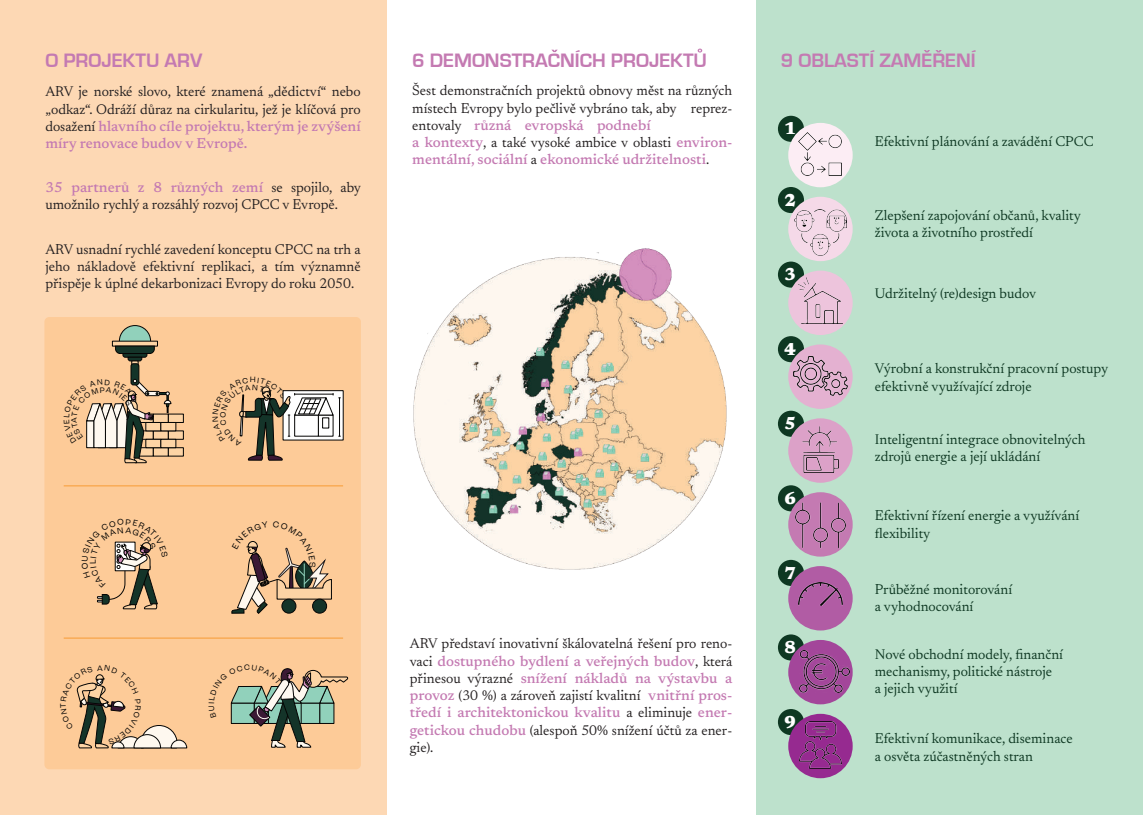
<style>
.page{position:relative;width:1143px;height:815px;background:#fff}
.page>*{position:absolute;margin:0;border:0;box-sizing:border-box;transform-origin:0 0}
.t1{font:700 20px "Eurostile";color:#c47ab2}
.t2{font:800 17.5px "Newsreader";color:#fff}
.t3{font:14.38px/17.2px "Newsreader 16 pt";color:#231f20}
.t4{font:14.38px/17.2px "Newsreader 16 pt";color:#0e3822}
.t5{font:500 14.38px/17.2px "Newsreader";color:#c47ab2}
.s1{font-family:"Newsreader 16 pt";font-weight:400;color:#231f20}
.s2{font-family:"Newsreader";font-weight:500;color:#c47ab2}
</style>
<div class="page">
<div style="left:756px;top:0;width:387px;height:815px;background:#bde1cc"></div>
<div style="left:0;top:0;width:387px;height:815px;background:#fdd8b4"></div>
<svg style="left:698px;top:49px;width:4px;height:4px"></svg>
<svg style="left:924px;top:50px;width:18px;height:2px"></svg>
<img style="left:413px;top:248px;width:314px;height:322px">
<div style="left:778px;top:116px;width:26px;height:26px;background:#0e3822;border-radius:50%"></div>
<div style="left:778px;top:187px;width:26px;height:26px;background:#0e3822;border-radius:50%"></div>
<div style="left:778px;top:262px;width:26px;height:26px;background:#0e3822;border-radius:50%"></div>
<div style="left:778px;top:336px;width:26px;height:26px;background:#0e3822;border-radius:50%"></div>
<div style="left:778px;top:411px;width:26px;height:26px;background:#0e3822;border-radius:50%"></div>
<div style="left:778px;top:485px;width:26px;height:26px;background:#0e3822;border-radius:50%"></div>
<div style="left:778px;top:560px;width:26px;height:26px;background:#0e3822;border-radius:50%"></div>
<div style="left:778px;top:634px;width:26px;height:26px;background:#0e3822;border-radius:50%"></div>
<div style="left:778px;top:709px;width:26px;height:26px;background:#0e3822;border-radius:50%"></div>
<div style="left:788px;top:123px;width:65px;height:64px;background:#fcedf4;border-radius:50%"></div>
<div style="left:788px;top:197px;width:65px;height:64px;background:#f5d9e8;border-radius:50%"></div>
<div style="left:788px;top:271px;width:65px;height:64px;background:#edc4dc;border-radius:50%"></div>
<div style="left:788px;top:344px;width:65px;height:65px;background:#e4b1d1;border-radius:50%"></div>
<div style="left:788px;top:418px;width:65px;height:65px;background:#dca1c8;border-radius:50%"></div>
<div style="left:788px;top:492px;width:65px;height:65px;background:#c47ab2;border-radius:50%"></div>
<div style="left:788px;top:566px;width:65px;height:64px;background:#b15ca4;border-radius:50%"></div>
<img style="left:795px;top:210px;width:51px;height:46px">
<img style="left:799px;top:132px;width:43px;height:43px">
<div style="left:788px;top:640px;width:65px;height:64px;background:#a3469a;border-radius:50%"></div>
<div style="left:788px;top:714px;width:65px;height:64px;background:#962a90;border-radius:50%"></div>
<img style="left:798px;top:277px;width:45px;height:47px">
<img style="left:794px;top:357px;width:53px;height:38px">
<img style="left:803px;top:426px;width:35px;height:46px">
<img style="left:795px;top:502px;width:50px;height:47px">
<img style="left:799px;top:582px;width:43px;height:23px">
<img style="left:799px;top:650px;width:50px;height:43px">
<img style="left:799px;top:722px;width:43px;height:47px">
<div style="left:44px;top:317px;width:317px;height:452px;background:#fdcb98;border-radius:5px"></div>
<hr style="left:64px;top:485px;width:279px;height:1px;background:#f9a549">
<hr style="left:64px;top:637px;width:279px;height:2px;background:#f9a549">
<svg style="left:340px;top:391px;width:3px;height:49px"></svg>
<div style="left:119px;top:326px;width:32px;height:31px;background:#91d1bb;border-radius:50%"></div>
<div style="left:119px;top:325px;width:32px;height:32px;border:1px solid #050504;border-radius:50%"></div>
<svg style="left:112px;top:341px;width:46px;height:5px"></svg>
<div style="left:168px;top:414px;width:15px;height:9px;background:#fdd4a5"></div>
<div style="left:168px;top:431px;width:15px;height:8px;background:#fdd4a5"></div>
<div style="left:161px;top:422px;width:15px;height:9px;background:#fdd4a5;border:1px solid #050504"></div>
<div style="left:168px;top:448px;width:15px;height:8px;background:#fdd4a5"></div>
<div style="left:161px;top:439px;width:15px;height:9px;background:#fdd4a5;border:1px solid #050504"></div>
<svg style="left:115px;top:346px;width:40px;height:21px"></svg>
<div style="left:131px;top:364px;width:8px;height:21px;background:#143429;border-radius:2px"></div>
<div style="left:131px;top:364px;width:8px;height:21px;border:1px solid #050504;border-radius:2px"></div>
<svg style="left:230px;top:668px;width:118px;height:79px"></svg>
<svg style="left:239px;top:386px;width:101px;height:74px"></svg>
<svg style="left:76px;top:674px;width:111px;height:74px"></svg>
<svg style="left:86px;top:378px;width:85px;height:86px"></svg>
<svg style="left:97px;top:541px;width:61px;height:68px"></svg>
<svg style="left:232px;top:541px;width:100px;height:73px"></svg>
<h1 class="t1" style="left:45px;top:49px;width:159px">O PROJEKTU ARV</h1>
<h1 class="t1" style="left:412px;top:49px;width:296px">6 DEMONSTRACNÍCH PROJEKTU</h1>
<h1 class="t1" style="left:781px;top:49px;width:196px">9 OBLASTÍ ZAMERENÍ</h1>
<p class="t3" style="left:45px;top:82px;width:317px">ARV je norské slovo, které znamená „dědictví“ nebo „odkaz“. Odráží důraz na cirkularitu, jež je klíčová pro</p>
<p class="t5" style="left:45px;top:117px;width:317px"><span class="s1">dosažení</span> hlavního cíle projektu, kterým je zvýšení míry renovace budov v Evropě.</p>
<p class="t3" style="left:412px;top:81px;width:322px">Šest demonstračních projektů obnovy měst na různých místech Evropy bylo pečlivě vybráno tak, aby reprez-</p>
<p class="t5" style="left:412px;top:116px;width:240px"><span class="s1">entovaly</span> různá evropská podnebí</p>
<p class="t3" style="left:412px;top:133px;width:322px"><span class="s2">a kontexty</span>, a také vysoké ambice v oblasti <span class="s2">environ-</span></p>
<p class="t5" style="left:412px;top:150px;width:298px">mentální, sociální <span class="s1">a</span> ekonomické udržitelnosti<span class="s1">.</span></p>
<p class="t2" style="left:784px;top:116px;width:14px">1</p>
<p class="t4" style="left:875px;top:132px;width:220px">Efektivní plánování a zavádění CPCC</p>
<p class="t5" style="left:45px;top:178px;width:317px">35 partnerů z 8 různých zemí <span class="s1">se spojilo, aby</span></p>
<p class="t3" style="left:45px;top:195px;width:294px">umožnilo rychlý a rozsáhlý rozvoj CPCC v Evropě.</p>
<p class="t3" style="left:45px;top:240px;width:317px;text-align:justify">ARV usnadní rychlé zavedení konceptu CPCC na trh a jeho nákladově efektivní replikaci, a tím významně přispěje k úplné dekarbonizaci Evropy do roku 2050.</p>
<p class="t3" style="left:410px;top:634px;width:324px">ARV představí inovativní škálovatelná řešení pro reno-</p>
<p class="t5" style="left:410px;top:651px;width:324px"><span class="s1">vaci</span> dostupného bydlení a veřejných budov<span class="s1">, která přinesou výrazné</span> snížení nákladů na výstavbu a</p>
<p class="t3" style="left:410px;top:686px;width:324px"><span class="s2">provoz</span> (30 %) a zároveň zajistí kvalitní <span class="s2">vnitřní pros-</span></p>
<p class="t5" style="left:410px;top:703px;width:324px">tředí i architektonickou kvalitu <span class="s1">a eliminuje</span> ener-</p>
<p class="t3" style="left:410px;top:720px;width:324px"><span class="s2">getickou chudobu</span> (alespoň 50% snížení účtů za ener&shy;gie).</p>
<p class="t2" style="left:784px;top:187px;width:14px">2</p>
<p class="t2" style="left:784px;top:262px;width:14px">3</p>
<p class="t2" style="left:784px;top:336px;width:14px">4</p>
<p class="t2" style="left:784px;top:411px;width:14px">5</p>
<p class="t2" style="left:784px;top:486px;width:14px">6</p>
<p class="t2" style="left:784px;top:560px;width:14px">7</p>
<p class="t2" style="left:784px;top:635px;width:14px">8</p>
<p class="t2" style="left:784px;top:709px;width:14px">9</p>
<p class="t4" style="left:875px;top:206px;width:208px">Zlepšení zapojování občanů, kvality života a životního prostředí</p>
<p class="t4" style="left:875px;top:284px;width:163px">Udržitelný (re)design budov</p>
<p class="t4" style="left:875px;top:359px;width:235px">Výrobní a konstrukční pracovní postupy efektivně využívající zdroje</p>
<p class="t4" style="left:875px;top:430px;width:212px">Inteligentní integrace obnovitelných zdrojů energie a její ukládání</p>
<p class="t4" style="left:875px;top:506px;width:206px">Efektivní řízení energie a využívání flexibility</p>
<p class="t4" style="left:875px;top:580px;width:139px">Průběžné monitorování a vyhodnocování</p>
<p class="t4" style="left:875px;top:644px;width:190px">Nové obchodní modely, finanční mechanismy, politické nástroje<br>a jejich využití</p>
<p class="t4" style="left:875px;top:729px;width:199px">Efektivní komunikace, diseminace a osvěta zúčastněných stran</p>
</div>
